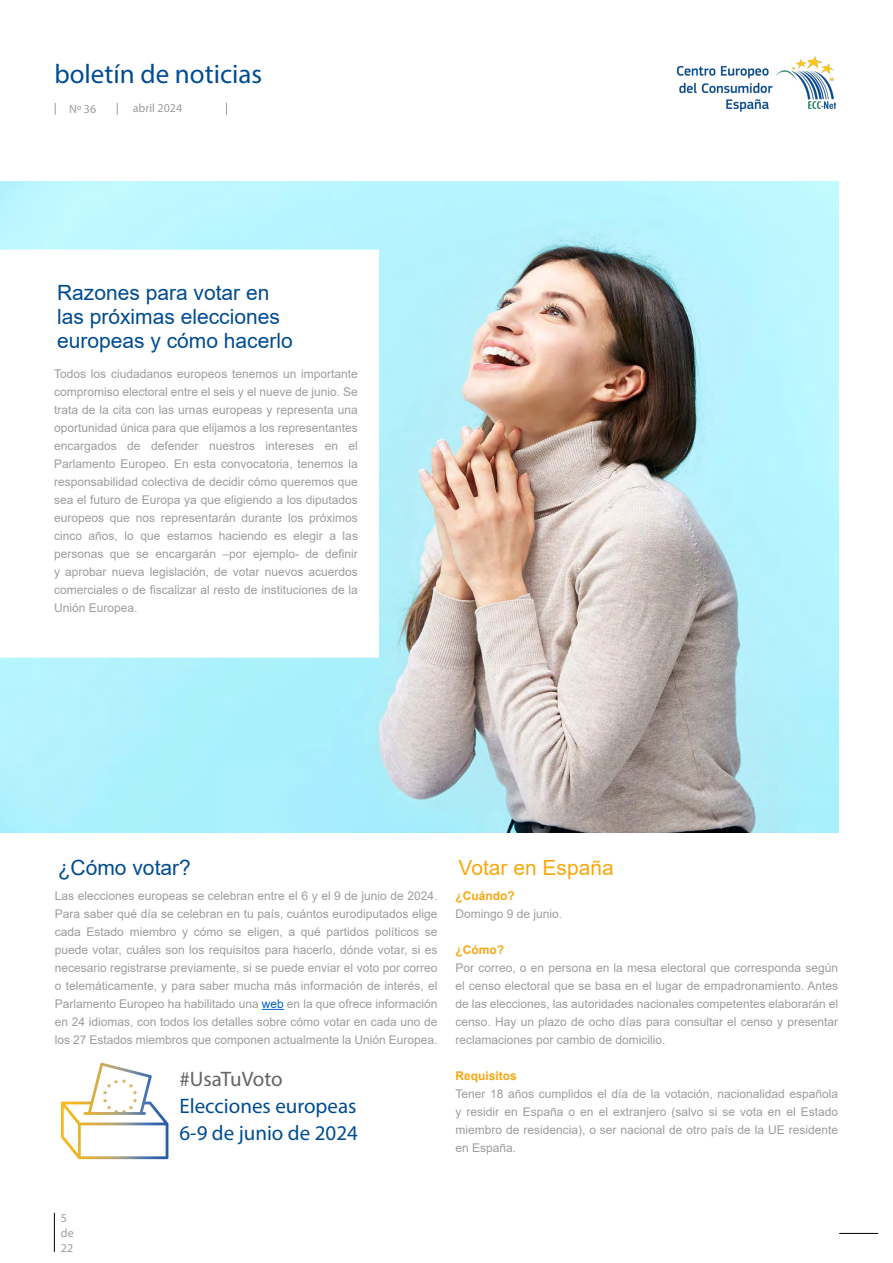
<style>
.page{position:relative;width:893px;height:1263px;background:#fff}
.page>*{position:absolute;margin:0;border:0;box-sizing:border-box;transform-origin:0 0}
.t1{font:27px "Myriad Pro";color:#004c91}
.t2{font:21px/24px "Arial";color:#004c91}
.t3{font:21px/27px "Myriad Pro";color:#004c91}
.t4{font:21px "Arial";color:#f6a90f}
.t5{font:21px "Myriad Pro";letter-spacing:-.005em;color:#646464}
.t6{font:12px/18px "Arial";color:#9d9d9d;text-align:justify}
.t7{font:700 12px "Arial";color:#f7a711}
.t8{font:12px/15px "Myriad Pro";color:#9d9d9d}
.s1{color:#0563c1}
</style>
<div class="page">
<svg style="left:55px;top:103px;width:1px;height:12px"></svg>
<svg style="left:117px;top:103px;width:1px;height:12px"></svg>
<svg style="left:226px;top:103px;width:1px;height:12px"></svg>
<hr style="left:839px;top:1233px;width:39px;height:1px;background:#000">
<img style="left:676px;top:56px;width:159px;height:56px">
<hr style="left:54px;top:1213px;width:1px;height:39px;background:#000">
<img style="left:0;top:181px;width:838px;height:651px">
<svg style="left:61px;top:1063px;width:107px;height:96px"></svg>
<svg style="left:0;top:250px;width:379px;height:408px"></svg>
<svg style="left:262px;top:1009px;width:22px;height:1px"></svg>
<h1 class="t1" style="left:54px;top:57px;width:209px">boletín de noticias</h1>
<p class="t8" style="left:69px;top:101px;width:29px">Nº 36</p>
<p class="t8" style="left:133px;top:101px;width:51px">abril 2024</p>
<h2 class="t2" style="left:57px;top:281px;width:237px">Razones para votar en las próximas elecciones europeas y cómo hacerlo</h2>
<p class="t6" style="left:54px;top:365px;width:305px">Todos los ciudadanos europeos tenemos un importante compromiso electoral entre el seis y el nueve de junio. Se trata de la cita con las urnas europeas y representa una oportunidad única para que elijamos a los representantes encargados de defender nuestros intereses en el Parlamento Europeo. En esta convocatoria, tenemos la responsabilidad colectiva de decidir cómo queremos que sea el futuro de Europa ya que eligiendo a los diputados europeos que nos representarán durante los próximos cinco años, lo que estamos haciendo es elegir a las personas que se encargarán –por ejemplo- de definir y aprobar nueva legislación, de votar nuevos acuerdos comerciales o de fiscalizar al resto de instituciones de la Unión Europea.</p>
<h2 class="t2" style="left:58px;top:855px;width:135px">¿Cómo votar?</h2>
<p class="t6" style="left:55px;top:887px;width:384px">Las elecciones europeas se celebran entre el 6 y el 9 de junio de 2024.<br>Para saber qué día se celebran en tu país, cuántos eurodiputados elige cada Estado miembro y cómo se eligen, a qué partidos políticos se puede votar, cuáles son los requisitos para hacerlo, dónde votar, si es necesario registrarse previamente, si se puede enviar el voto por correo o telemáticamente, y para saber mucha más información de interés, el Parlamento Europeo ha habilitado una <span class="s1">web</span> en la que ofrece información en 24 idiomas, con todos los detalles sobre cómo votar en cada uno de los 27 Estados miembros que componen actualmente la Unión Europea.</p>
<h2 class="t5" style="left:179px;top:1065px;width:105px">#UsaTuVoto</h2>
<h2 class="t3" style="left:179px;top:1091px;width:180px">Elecciones europeas<br>6-9 de junio de 2024</h2>
<h2 class="t4" style="left:458px;top:853px;width:157px">Votar en España</h2>
<p class="t7" style="left:455px;top:887px;width:61px">¿Cuándo?</p>
<p class="t6" style="left:455px;top:905px;width:108px">Domingo 9 de junio.</p>
<p class="t7" style="left:455px;top:941px;width:50px">¿Cómo?</p>
<p class="t6" style="left:455px;top:959px;width:384px">Por correo, o en persona en la mesa electoral que corresponda según el censo electoral que se basa en el lugar de empadronamiento. Antes de las elecciones, las autoridades nacionales competentes elaborarán el censo. Hay un plazo de ocho días para consultar el censo y presentar reclamaciones por cambio de domicilio.</p>
<p class="t7" style="left:455px;top:1067px;width:63px">Requisitos</p>
<p class="t6" style="left:455px;top:1085px;width:384px">Tener 18 años cumplidos el día de la votación, nacionalidad española y residir en España o en el extranjero (salvo si se vota en el Estado miembro de residencia), o ser nacional de otro país de la UE residente en España.</p>
<p class="t8" style="left:61px;top:1210px;width:14px">5 de<br>22</p>
</div>
